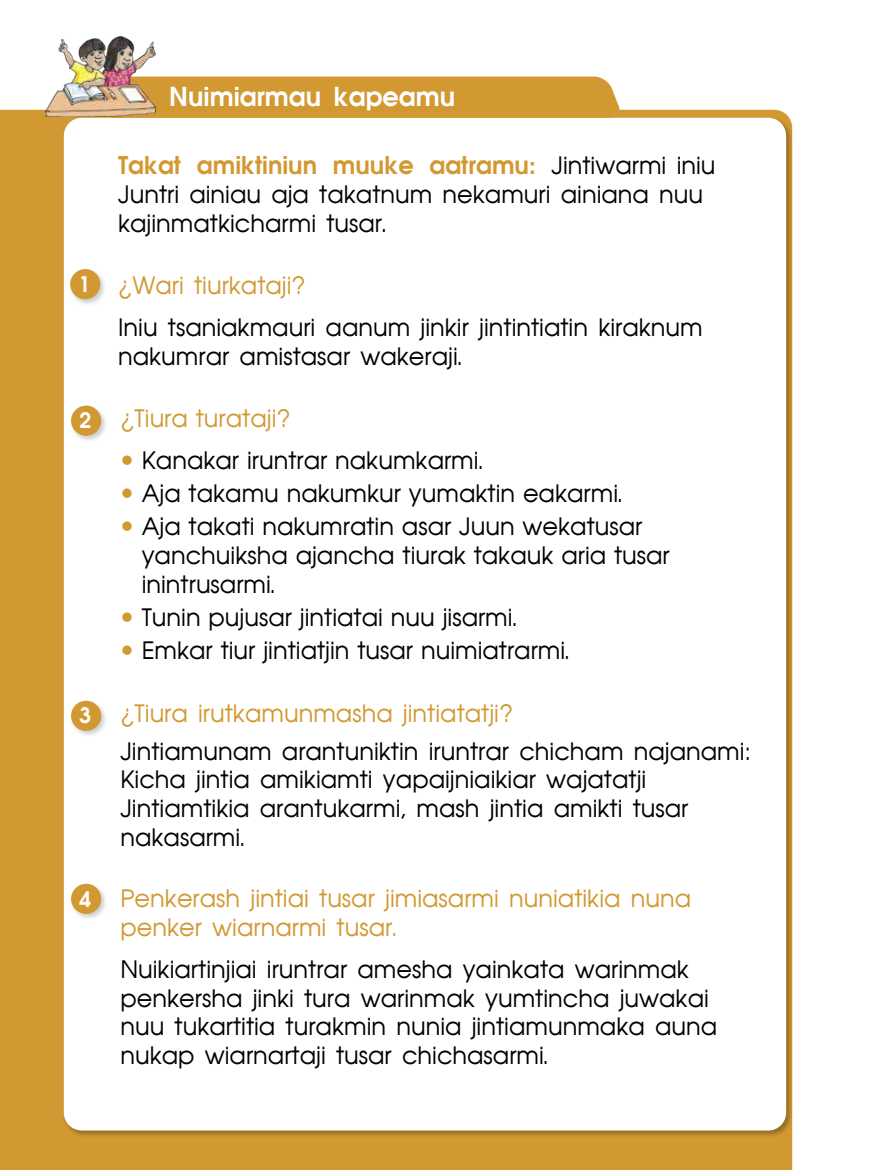
<style>
.page{position:relative;width:872px;height:1170px;background:#fff}
.page>*{position:absolute;margin:0;border:0;box-sizing:border-box;transform-origin:0 0}
.t1{font:700 25.5px "Avian";color:#fff}
.t2{font:24px/28.8px "Avian";color:#000}
.t3{font:24px/28.8px "Avian";color:#d29932}
.t4{font:700 21px "Avian";color:#fff}
.s1{font-weight:700;color:#d29932}
</style>
<div class="page">
<div style="left:0;top:110px;width:792px;height:1059px;background:#d29932"></div>
<div style="left:62px;top:116px;width:731px;height:1022px;background:#000;opacity:.3"></div>
<div style="left:64px;top:118px;width:722px;height:1012px;background:#fff;border-radius:18px"></div>
<div style="left:101px;top:77px;width:520px;height:41px;background:#d29932"></div>
<img style="left:45px;top:37px;width:110px;height:79px">
<div style="left:69px;top:267px;width:39px;height:39px;background:#000;opacity:.2"></div>
<div style="left:70px;top:269px;width:30px;height:30px;background:#d29932;border-radius:50%"></div>
<div style="left:70px;top:404px;width:38px;height:39px;background:#000;opacity:.2"></div>
<div style="left:71px;top:405px;width:30px;height:31px;background:#d29932;border-radius:50%"></div>
<div style="left:70px;top:699px;width:38px;height:39px;background:#000;opacity:.2"></div>
<div style="left:71px;top:700px;width:30px;height:30px;background:#d29932;border-radius:50%"></div>
<div style="left:70px;top:882px;width:38px;height:39px;background:#000;opacity:.2"></div>
<div style="left:71px;top:883px;width:30px;height:30px;background:#d29932;border-radius:50%"></div>
<p class="t1" style="left:169px;top:77px;width:287px">Nuimiarmau kapeamu</p>
<p class="t2" style="left:118px;top:151px;width:599px"><span class="s1">Takat amiktiniun muuke aatramu:</span> Jintiwarmi iniu<br>Juntri ainiau aja takatnum nekamuri ainiana nuu kajinmatkicharmi tusar.</p>
<p class="t4" style="left:79px;top:268px;width:13px">1</p>
<p class="t3" style="left:118px;top:271px;width:189px">¿Wari tiurkataji?</p>
<p class="t2" style="left:118px;top:313px;width:586px">Iniu tsaniakmauri aanum jinkir jintintiatin kiraknum nakumrar amistasar wakeraji.</p>
<p class="t4" style="left:79px;top:404px;width:13px">2</p>
<p class="t3" style="left:120px;top:404px;width:172px">¿Tiura turataji?</p>
<p class="t2" style="left:142px;top:443px;width:502px;line-height:33px">Kanakar iruntrar nakumkarmi.<br>Aja takamu nakumkur yumaktin eakarmi.<br>Aja takati nakumratin asar Juun wekatusar</p>
<p class="t2" style="left:142px;top:540px;width:529px">yanchuiksha ajancha tiurak takauk aria tusar inintrusarmi.</p>
<p class="t2" style="left:142px;top:600px;width:429px;line-height:33px">Tunin pujusar jintiatai nuu jisarmi.<br>Emkar tiur jintiatjin tusar nuimiatrarmi.</p>
<p class="t4" style="left:79px;top:699px;width:13px">3</p>
<p class="t3" style="left:120px;top:699px;width:394px">¿Tiura irutkamunmasha jintiatatji?</p>
<p class="t2" style="left:120px;top:736px;width:632px">Jintiamunam arantuniktin iruntrar chicham najanami:<br>Kicha jintia amikiamti yapaijniaikiar wajatatji Jintiamtikia arantukarmi, mash jintia amikti tusar nakasarmi.</p>
<p class="t4" style="left:79px;top:882px;width:13px">4</p>
<p class="t3" style="left:120px;top:884px;width:572px">Penkerash jintiai tusar jimiasarmi nuniatikia nuna penker wiarnarmi tusar.</p>
<p class="t2" style="left:120px;top:954px;width:598px">Nuikiartinjiai iruntrar amesha yainkata warinmak penkersha jinki tura warinmak yumtincha juwakai nuu tukartitia turakmin nunia jintiamunmaka auna nukap wiarnartaji tusar chichasarmi.</p>
</div>
